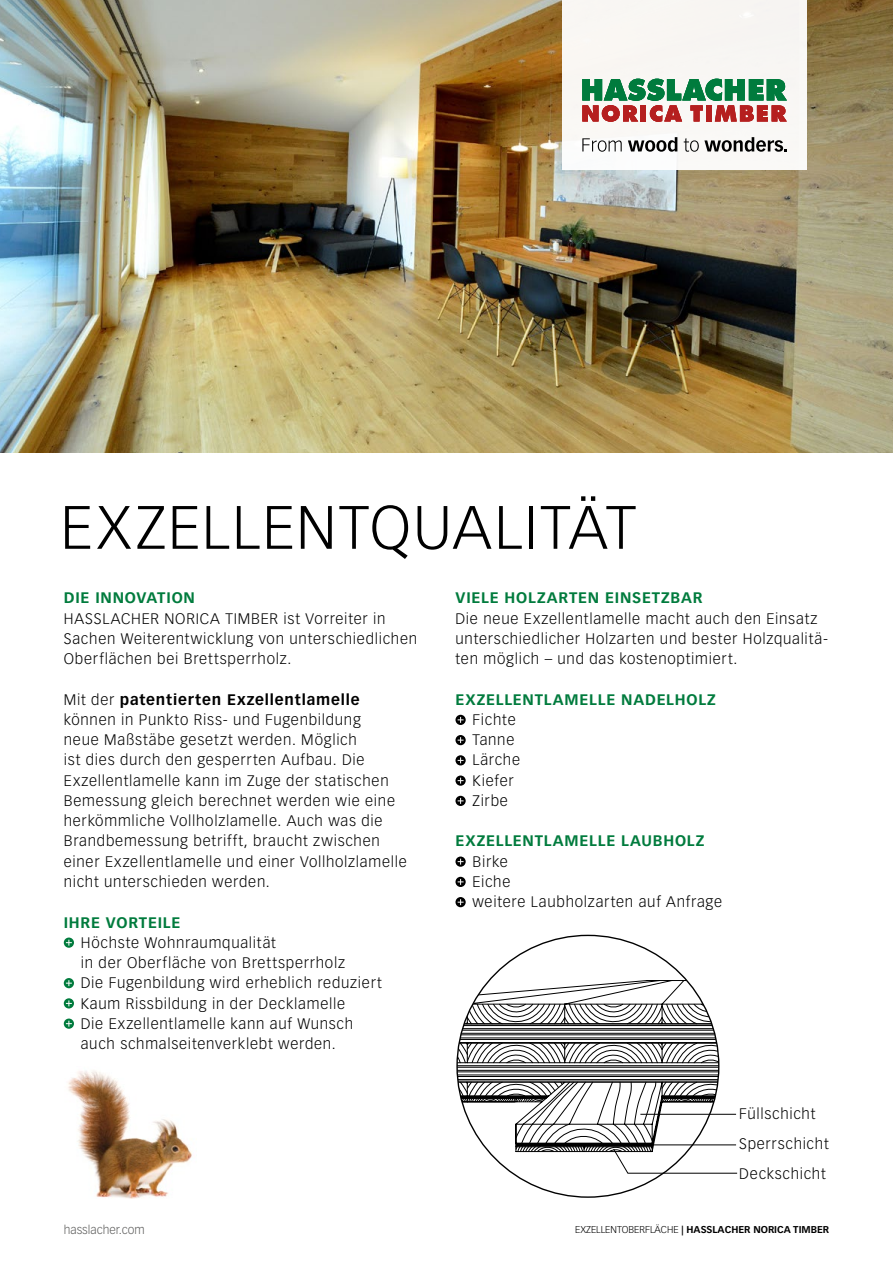
<style>
.page{position:relative;width:893px;height:1263px;background:#fff}
.page>*{position:absolute;margin:0;border:0;box-sizing:border-box;transform-origin:0 0}
.t1{font:300 60px "Vectora LT Pro";letter-spacing:.04em;color:#000}
.t2{font:300 15px/20.2px "Vectora LT Pro";letter-spacing:.05em;color:#000}
.t3{font:700 15px "Vectora LT Pro";letter-spacing:.055em;color:#007b3d}
.t4{font:300 12px "Vectora LT Pro";color:#5c5c5b}
.t5{font:700 9.75px "Vectora LT Pro";color:#000}
.s1{font-weight:700}
.s2{font-weight:300}
</style>
<div class="page">
<img style="left:0;top:0;width:893px;height:453px">
<svg style="left:64px;top:937px;width:10px;height:11px"></svg>
<svg style="left:66px;top:940px;width:6px;height:6px"></svg>
<svg style="left:64px;top:978px;width:10px;height:10px"></svg>
<svg style="left:66px;top:980px;width:6px;height:6px"></svg>
<svg style="left:64px;top:998px;width:10px;height:10px"></svg>
<svg style="left:66px;top:1000px;width:6px;height:6px"></svg>
<svg style="left:64px;top:1018px;width:10px;height:11px"></svg>
<svg style="left:66px;top:1021px;width:6px;height:6px"></svg>
<svg style="left:455px;top:715px;width:11px;height:10px"></svg>
<svg style="left:458px;top:717px;width:6px;height:6px"></svg>
<svg style="left:455px;top:735px;width:11px;height:10px"></svg>
<svg style="left:458px;top:737px;width:6px;height:6px"></svg>
<svg style="left:455px;top:755px;width:11px;height:10px"></svg>
<svg style="left:458px;top:757px;width:6px;height:6px"></svg>
<svg style="left:455px;top:775px;width:11px;height:11px"></svg>
<svg style="left:458px;top:778px;width:6px;height:6px"></svg>
<svg style="left:455px;top:796px;width:11px;height:10px"></svg>
<svg style="left:458px;top:798px;width:6px;height:6px"></svg>
<svg style="left:455px;top:856px;width:11px;height:11px"></svg>
<svg style="left:458px;top:859px;width:6px;height:6px"></svg>
<svg style="left:455px;top:877px;width:11px;height:10px"></svg>
<svg style="left:458px;top:879px;width:6px;height:6px"></svg>
<svg style="left:455px;top:897px;width:11px;height:10px"></svg>
<svg style="left:458px;top:899px;width:6px;height:6px"></svg>
<svg style="left:472px;top:979px;width:232px;height:25px"></svg>
<svg style="left:457px;top:1004px;width:281px;height:170px"></svg>
<div style="left:562px;top:0;width:245px;height:170px;background:#f9f6f3"></div>
<svg style="left:582px;top:79px;width:205px;height:43px"></svg>
<svg style="left:582px;top:138px;width:40px;height:14px"></svg>
<svg style="left:628px;top:137px;width:49px;height:15px"></svg>
<svg style="left:684px;top:137px;width:103px;height:15px"></svg>
<img style="left:68px;top:1070px;width:124px;height:129px">
<h1 class="t1" style="left:61px;top:491px;width:577px">EXZELLENTQUALITÄT</h1>
<p class="t3" style="left:64px;top:589px;width:133px">DIE INNOVATION</p>
<p class="t2" style="left:64px;top:608px;width:355px">HASSLACHER NORICA TIMBER ist Vorreiter in<br>Sachen Weiterentwicklung von unterschiedlichen<br>Oberflächen bei Brettsperrholz.</p>
<p class="t2" style="left:64px;top:689px;width:345px">Mit der <span class="s1">patentierten Exzellentlamelle </span>können in Punkto Riss- und Fugenbildung<br>neue Maßstäbe gesetzt werden. Möglich<br>ist dies durch den gesperrten Aufbau. Die Exzellentlamelle kann im Zuge der statischen Bemessung gleich berechnet werden wie eine herkömmliche Vollholzlamelle. Auch was die Brandbemessung betrifft, braucht zwischen einer Exzellentlamelle und einer Vollholzlamelle nicht unterschieden werden.</p>
<p class="t3" style="left:64px;top:913px;width:118px">IHRE VORTEILE</p>
<p class="t2" style="left:81px;top:932px;width:303px">Höchste Wohnraumqualität<br>in der Oberfläche von Brettsperrholz<br>Die Fugenbildung wird erheblich reduziert Kaum Rissbildung in der Decklamelle<br>Die Exzellentlamelle kann auf Wunsch auch schmalseitenverklebt werden.</p>
<p class="t3" style="left:455px;top:589px;width:248px">VIELE HOLZARTEN EINSETZBAR</p>
<p class="t2" style="left:455px;top:608px;width:374px">Die neue Exzellentlamelle macht auch den Einsatz unterschiedlicher Holzarten und bester Holzqualitä&shy;ten möglich – und das kostenoptimiert.</p>
<p class="t3" style="left:455px;top:690px;width:262px">EXZELLENTLAMELLE NADELHOLZ</p>
<p class="t2" style="left:472px;top:709px;width:49px">Fichte<br>Tanne<br>Lärche<br>Kiefer<br>Zirbe</p>
<p class="t3" style="left:455px;top:832px;width:250px">EXZELLENTLAMELLE LAUBHOLZ</p>
<p class="t2" style="left:472px;top:851px;width:251px">Birke<br>Eiche<br>weitere Laubholzarten auf Anfrage</p>
<p class="t2" style="left:739px;top:1099px;width:91px;line-height:30px">Füllschicht<br>Sperrschicht<br>Deckschicht</p>
<p class="t4" style="left:64px;top:1222px;width:82px">hasslacher.com</p>
<p class="t5" style="left:575px;top:1224px;width:256px"><span class="s2">EXZELLENTOBERFLÄCHE</span> | HASSLACHER NORICA TIMBER</p>
</div>
